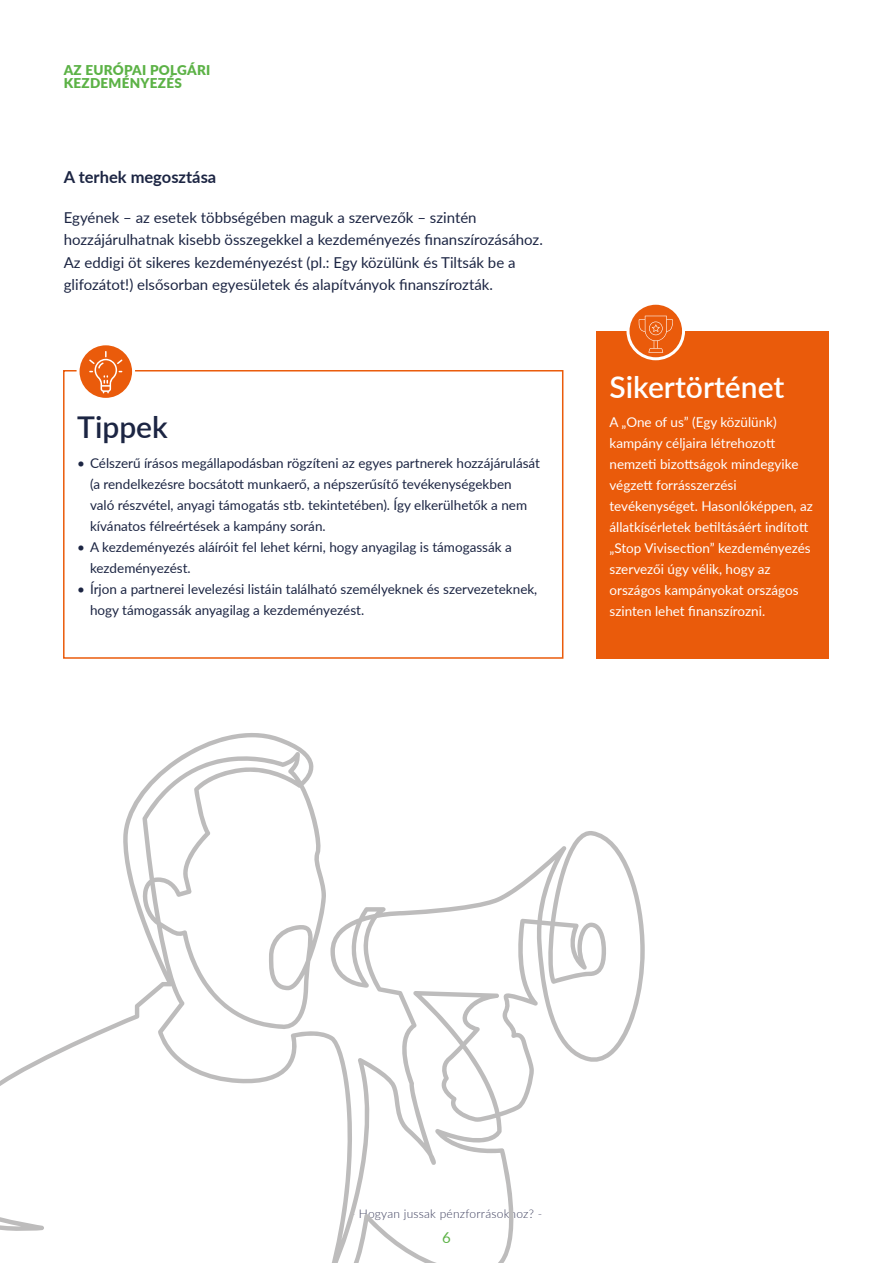
<style>
.page{position:relative;width:893px;height:1263px;background:#fff}
.page>*{position:absolute;margin:0;border:0;box-sizing:border-box;transform-origin:0 0}
.t1{font:600 30px "Lato";color:#fff}
.t2{font:600 30px "Lato";color:#1c2543}
.t3{font:700 16.5px "Lato";color:#1c2543}
.t4{font:15px/22.5px "Lato";color:#1c2543}
.t5{font:15px "Lato";color:#5cb246}
.t6{font:13.5px/21px "Lato";color:#1c2543}
.t7{font:13.5px/21px "Lato";color:#fff}
.t8{font:900 13.5px/13.5px "Lato";letter-spacing:.02em;color:#5cb246}
.t9{font:300 12px "Lato";letter-spacing:.02em;color:#3c3e5c}
</style>
<div class="page">
<div style="left:597px;top:331px;width:232px;height:328px;background:#ea5b0b"></div>
<svg style="left:628px;top:303px;width:55px;height:56px"></svg>
<div style="left:626px;top:302px;width:59px;height:58px;border:3px solid #fff;border-radius:50%"></div>
<svg style="left:638px;top:316px;width:36px;height:37px"></svg>
<div style="left:63px;top:370px;width:500px;height:289px;border:2px solid #ea5b0b"></div>
<svg style="left:78px;top:344px;width:56px;height:55px"></svg>
<div style="left:77px;top:342px;width:58px;height:59px;border:3px solid #fff;border-radius:50%"></div>
<svg style="left:89px;top:351px;width:33px;height:42px"></svg>
<svg style="left:0;top:733px;width:645px;height:530px"></svg>
<p class="t8" style="left:64px;top:62px;width:148px">AZ EURÓPAI POLGÁRI<br>KEZDEMÉNYEZÉS</p>
<p class="t3" style="left:64px;top:165px;width:154px">A terhek megosztása</p>
<p class="t4" style="left:64px;top:206px;width:481px">Egyének – az esetek többségében maguk a szervezők – szintén hozzájárulhatnak kisebb összegekkel a kezdeményezés finanszírozásához.<br>Az eddigi öt sikeres kezdeményezést (pl.: Egy közülünk és Tiltsák be a glifozátot!) elsősorban egyesületek és alapítványok finanszírozták.</p>
<h1 class="t2" style="left:77px;top:405px;width:92px">Tippek</h1>
<p class="t6" style="left:90px;top:452px;width:451px;text-indent:-13px">• Célszerű írásos megállapodásban rögzíteni az egyes partnerek hozzájárulását (a rendelkezésre bocsátott munkaerő, a népszerűsítő tevékenységekben<br>való részvétel, anyagi támogatás stb. tekintetében). Így elkerülhetők a nem kívánatos félreértések a kampány során.</p>
<p class="t6" style="left:90px;top:536px;width:423px;text-indent:-13px">• A kezdeményezés aláíróit fel lehet kérni, hogy anyagilag is támogassák a kezdeményezést.</p>
<p class="t6" style="left:90px;top:578px;width:449px;text-indent:-13px">• Írjon a partnerei levelezési listáin található személyeknek és szervezeteknek, hogy támogassák anyagilag a kezdeményezést.</p>
<h1 class="t1" style="left:609px;top:365px;width:176px">Sikertörténet</h1>
<p class="t7" style="left:609px;top:411px;width:205px">A „One of us” (Egy közülünk) kampány céljaira létrehozott nemzeti bizottságok mindegyike végzett forrásszerzési tevékenységet. Hasonlóképpen, az állatkísérletek betiltásáért indított „Stop Vivisection” kezdeményezés szervezői úgy vélik, hogy az országos kampányokat országos szinten lehet finanszírozni.</p>
<p class="t9" style="left:351px;top:1206px;width:193px">- Hogyan jussak pénzforrásokhoz? -</p>
<p class="t5" style="left:442px;top:1227px;width:10px">6</p>
</div>
